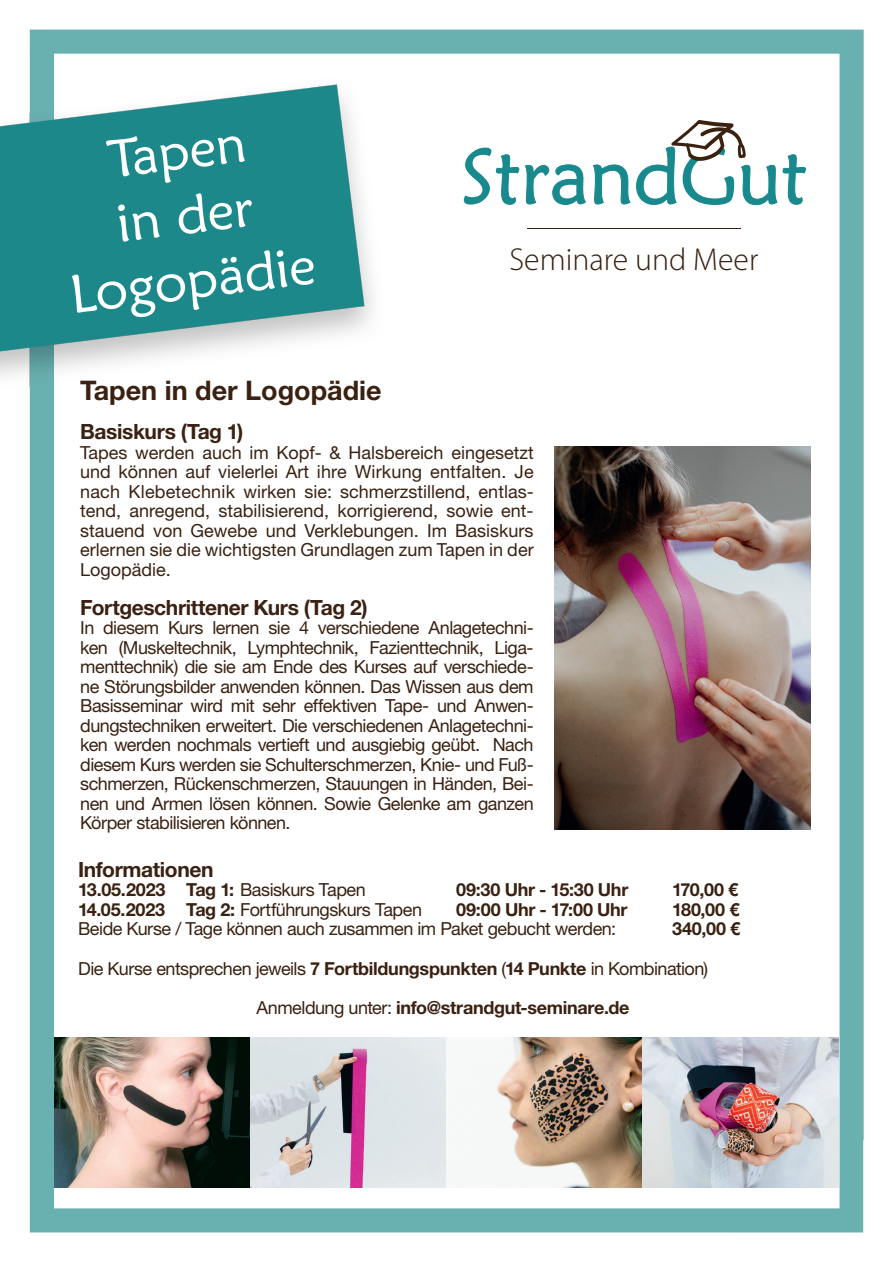
<style>
.page{position:relative;width:893px;height:1263px;background:#fff}
.page>*{position:absolute;margin:0;border:0;box-sizing:border-box;transform-origin:0 0}
.t1{font:79.35px "Maiandra GD";color:#188a8d}
.t2{font:54px/64.8px "Maiandra GD";color:#fff;text-align:center}
.t3{font:300 31.8px "Myriad Pro";color:#3a2111}
.t4{font:700 27px "Helvetica Neue LT Std";color:#3a2111}
.t5{font:700 21px "Helvetica Neue LT Std";letter-spacing:-.02em;color:#3a2111}
.t6{font:18px/19.5px "Helvetica Neue LT Std";letter-spacing:-.025em;color:#3a2111;text-align:justify}
.t7{font:700 18px "Helvetica Neue LT Std";letter-spacing:-.015em;color:#3a2111}
.s1{font-weight:400}
.s2{font-weight:700}
</style>
<div class="page">
<img style="left:0;top:29px;width:864px;height:1204px">
<h2 class="t2" style="left:50px;top:133px;width:248px;rotate:-7deg">Tapen<br>in der<br>Logopädie</h2>
<h1 class="t1" style="left:460px;top:128px;width:349px">StrandGut</h1>
<h3 class="t3" style="left:509px;top:240px;width:250px">Seminare und Meer</h3>
<h3 class="t4" style="left:80px;top:374px;width:303px">Tapen in der Logopädie</h3>
<p class="t5" style="left:80px;top:419px;width:165px">Basiskurs (Tag 1)</p>
<p class="t6" style="left:80px;top:442px;width:455px">Tapes werden auch im Kopf- &amp; Halsbereich eingesetzt und können auf vielerlei Art ihre Wirkung entfalten. Je nach Klebetechnik wirken sie: schmerzstillend, entlas&shy;tend, anregend, stabilisierend, korrigierend, sowie ent&shy;stauend von Gewebe und Verklebungen. Im Basiskurs erlernen sie die wichtigsten Grundlagen zum Tapen in der Logopädie.</p>
<p class="t5" style="left:80px;top:594px;width:289px">Fortgeschrittener Kurs (Tag 2)</p>
<p class="t6" style="left:80px;top:618px;width:455px">In diesem Kurs lernen sie 4 verschiedene Anlagetechni&shy;ken (Muskeltechnik, Lymphtechnik, Fazienttechnik, Liga&shy;menttechnik) die sie am Ende des Kurses auf verschiede&shy;ne Störungsbilder anwenden können. Das Wissen aus dem Basisseminar wird mit sehr effektiven Tape- und Anwen&shy;dungstechniken erweitert. Die verschiedenen Anlagetechni&shy;ken werden nochmals vertieft und ausgiebig geübt. Nach diesem Kurs werden sie Schulterschmerzen, Knie- und Fuß&shy;schmerzen, Rückenschmerzen, Stauungen in Händen, Bei&shy;nen und Armen lösen können. Sowie Gelenke am ganzen Körper stabilisieren können.</p>
<p class="t5" style="left:78px;top:856px;width:137px">Informationen</p>
<p class="t7" style="left:78px;top:879px;width:289px">13.05.2023 Tag 1: <span class="s1">Basiskurs Tapen</span></p>
<p class="t7" style="left:456px;top:879px;width:174px">09:30 Uhr - 15:30 Uhr</p>
<p class="t7" style="left:672px;top:879px;width:68px">170,00 €</p>
<p class="t6" style="left:78px;top:899px;width:345px"><span class="s2">14.05.2023 Tag 2:</span> Fortführungskurs Tapen</p>
<p class="t7" style="left:456px;top:898px;width:173px">09:00 Uhr - 17:00 Uhr</p>
<p class="t7" style="left:672px;top:898px;width:69px">180,00 €</p>
<p class="t6" style="left:78px;top:919px;width:539px">Beide Kurse / Tage können auch zusammen im Paket gebucht werden:</p>
<p class="t7" style="left:672px;top:918px;width:70px">340,00 €</p>
<p class="t6" style="left:78px;top:958px;width:632px">Die Kurse entsprechen jeweils <span class="s2">7 Fortbildungspunkten</span> (<span class="s2">14 Punkte</span> in Kombination)</p>
<p class="t7" style="left:257px;top:996px;width:374px"><span class="s1">Anmeldung unter:</span> info@strandgut-seminare.de</p>
</div>
